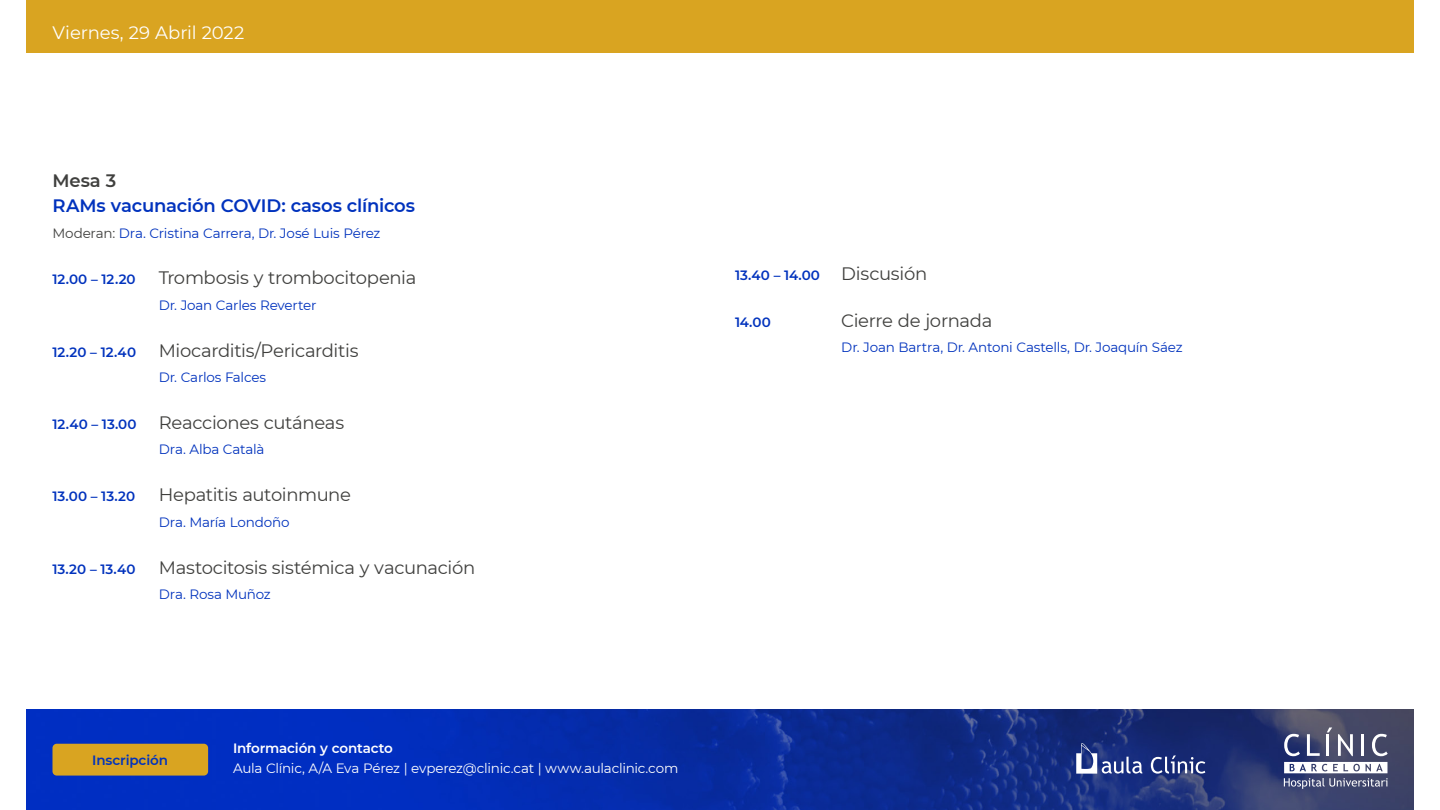
<style>
.page{position:relative;width:1440px;height:810px;background:#fff}
.page>*{position:absolute;margin:0;border:0;box-sizing:border-box;transform-origin:0 0}
.t1{font:18px "Montserrat";letter-spacing:-.015em;color:#40403e}
.t2{font:600 18px "Montserrat";letter-spacing:-.01em;color:#0032bd}
.t3{font:18px "Montserrat";letter-spacing:-.005em;color:#fff}
.t4{font:600 18px "Montserrat";color:#40403e}
.t5{font:13.5px "Montserrat";letter-spacing:-.015em;color:#0032bd}
.t6{font:600 13.5px "Montserrat";letter-spacing:-.005em;color:#0032bd}
.t7{font:13.5px "Montserrat";letter-spacing:-.02em;color:#fff}
.t8{font:600 13.5px "Montserrat";letter-spacing:-.01em;color:#fff}
.s1{color:#40403e}
.s2{font-weight:600;font-size:13.5px;color:#0032bd}
.s3{font-weight:400;font-size:18px;color:#40403e}
</style>
<div class="page">
<div style="left:26px;top:0;width:1388px;height:52px;background:#d9a421"></div>
<img style="left:26px;top:709px;width:1388px;height:101px">
<div style="left:52px;top:744px;width:156px;height:32px;background:#d9a421;border-radius:4px"></div>
<svg style="left:1076px;top:743px;width:129px;height:31px;background:#435492"></svg>
<svg style="left:1284px;top:734px;width:16px;height:22px"></svg>
<svg style="left:1307px;top:734px;width:13px;height:22px"></svg>
<hr style="left:1326px;top:734px;width:3px;height:22px;background:#fff">
<svg style="left:1327px;top:728px;width:5px;height:4px"></svg>
<svg style="left:1338px;top:734px;width:15px;height:22px"></svg>
<hr style="left:1361px;top:734px;width:3px;height:22px;background:#fff">
<svg style="left:1372px;top:734px;width:16px;height:22px"></svg>
<svg style="left:1284px;top:762px;width:104px;height:27px"></svg>
<h1 class="t3" style="left:52px;top:20px;width:193px">Viernes, 29 Abril 2022</h1>
<h1 class="t4" style="left:52px;top:168px;width:65px">Mesa 3</h1>
<h1 class="t2" style="left:52px;top:193px;width:364px">RAMs vacunación COVID: casos clínicos</h1>
<p class="t5" style="left:52px;top:224px;width:330px"><span class="s1">Moderan:</span> Dra. Cristina Carrera, Dr. José Luis Pérez</p>
<p class="t6" style="left:52px;top:270px;width:85px">12.00 – 12.20</p>
<h1 class="t1" style="left:159px;top:266px;width:259px">Trombosis y trombocitopenia</h1>
<p class="t5" style="left:159px;top:296px;width:159px">Dr. Joan Carles Reverter</p>
<p class="t6" style="left:52px;top:342px;width:85px">12.20 – 12.40</p>
<h1 class="t1" style="left:159px;top:338px;width:201px">Miocarditis/Pericarditis</h1>
<p class="t5" style="left:159px;top:368px;width:109px">Dr. Carlos Falces</p>
<h1 class="t1" style="left:52px;top:410px;width:293px"><span class="s2">12.40 – 13.00</span> Reacciones cutáneas</h1>
<p class="t5" style="left:159px;top:440px;width:107px">Dra. Alba Català</p>
<p class="t6" style="left:52px;top:487px;width:84px">13.00 – 13.20</p>
<h1 class="t1" style="left:159px;top:482px;width:194px">Hepatitis autoinmune</h1>
<p class="t5" style="left:159px;top:513px;width:132px">Dra. María Londoño</p>
<p class="t6" style="left:52px;top:559px;width:84px">13.20 – 13.40</p>
<h1 class="t1" style="left:159px;top:555px;width:318px">Mastocitosis sistémica y vacunación</h1>
<p class="t5" style="left:159px;top:585px;width:113px">Dra. Rosa Muñoz</p>
<p class="t6" style="left:92px;top:750px;width:77px">Inscripción</p>
<p class="t8" style="left:233px;top:739px;width:161px">Información y contacto</p>
<p class="t7" style="left:233px;top:759px;width:447px">Aula Clínic, A/A Eva Pérez | evperez@clinic.cat | www.aulaclinic.com</p>
<p class="t6" style="left:735px;top:266px;width:194px">13.40 – 14.00 <span class="s3">Discusión</span></p>
<p class="t6" style="left:735px;top:313px;width:37px">14.00</p>
<h1 class="t1" style="left:841px;top:308px;width:153px">Cierre de jornada</h1>
<p class="t5" style="left:841px;top:338px;width:343px">Dr. Joan Bartra, Dr. Antoni Castells, Dr. Joaquín Sáez</p>
</div>
